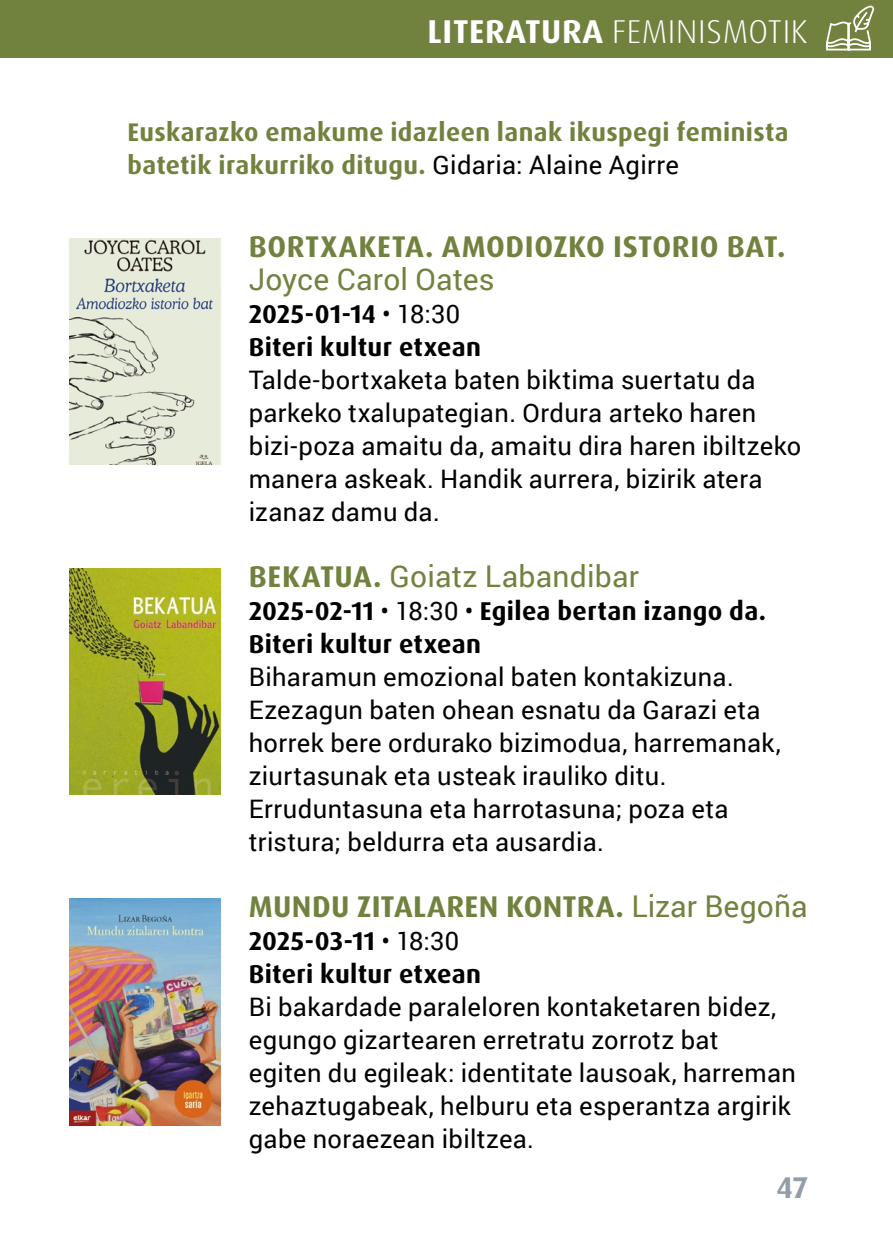
<style>
.page{position:relative;width:893px;height:1259px;background:#fff}
.page>*{position:absolute;margin:0;border:0;box-sizing:border-box;transform-origin:0 0}
.t1{font:300 33px "Dax Pro";letter-spacing:.02em;color:#fff}
.t2{font:700 30px "Dax Pro";letter-spacing:.015em;color:#71823f}
.t3{font:30px "Roboto";letter-spacing:.005em;color:#71823f}
.t4{font:700 30px "Dax Pro";color:#939da8}
.t5{font:700 25.8px/33px "Dax Pro";letter-spacing:.015em;color:#000}
.t6{font:25.5px/33px "Roboto";letter-spacing:.015em;color:#000}
.t7{font:700 25.5px/33px "Dax Pro";letter-spacing:.015em;color:#71823f}
.s1{font-weight:700}
.s2{font-family:"Roboto";font-weight:400;color:#000}
.s3{font-family:"Roboto";font-weight:400;font-size:25.5px}
.s4{font-family:"Dax Pro";font-weight:700}
.s5{font-family:"Roboto";font-weight:400}
</style>
<div class="page">
<div style="left:0;top:0;width:893px;height:58px;background:#71823f"></div>
<svg style="left:826px;top:5px;width:49px;height:46px"></svg>
<img style="left:69px;top:238px;width:151px;height:226px">
<img style="left:69px;top:568px;width:151px;height:227px">
<img style="left:69px;top:899px;width:151px;height:226px">
<p class="t1" style="left:428px;top:10px;width:382px"><span class="s1">LITERATURA</span> FEMINISMOTIK</p>
<p class="t7" style="left:128px;top:116px;width:663px">Euskarazko emakume idazleen lanak ikuspegi feminista batetik irakurriko ditugu. <span class="s2">Gidaria: Alaine Agirre</span></p>
<p class="t2" style="left:249px;top:227px;width:538px">BORTXAKETA. AMODIOZKO ISTORIO BAT.</p>
<p class="t3" style="left:249px;top:258px;width:247px">Joyce Carol Oates</p>
<p class="t5" style="left:249px;top:298px;width:234px">2025-01-14 <span class="s3">• 18:30<br></span>Biteri kultur etxean</p>
<p class="t6" style="left:249px;top:362px;width:554px">Talde-bortxaketa baten biktima suertatu da parkeko txalupategian. Ordura arteko haren bizi-poza amaitu da, amaitu dira haren ibiltzeko manera askeak. Handik aurrera, bizirik atera izanaz damu da.</p>
<p class="t3" style="left:249px;top:555px;width:392px"><span class="s4">BEKATUA.</span> Goiatz Labandibar</p>
<p class="t5" style="left:249px;top:595px;width:519px">2025-02-11 <span class="s3">• 18:30 •</span> Egilea bertan izango da.<br>Biteri kultur etxean</p>
<p class="t6" style="left:249px;top:659px;width:533px">Biharamun emozional baten kontakizuna.<br>Ezezagun baten ohean esnatu da Garazi eta horrek bere ordurako bizimodua, harremanak, ziurtasunak eta usteak irauliko ditu.<br>Erruduntasuna eta harrotasuna; poza eta tristura; beldurra eta ausardia.</p>
<p class="t2" style="left:249px;top:887px;width:560px">MUNDU ZITALAREN KONTRA. <span class="s5">Lizar Begoña</span></p>
<p class="t5" style="left:249px;top:925px;width:234px">2025-03-11 <span class="s3">• 18:30<br></span>Biteri kultur etxean</p>
<p class="t6" style="left:249px;top:989px;width:549px">Bi bakardade paraleloren kontaketaren bidez, egungo gizartearen erretratu zorrotz bat egiten du egileak: identitate lausoak, harreman zehaztugabeak, helburu eta esperantza argirik gabe noraezean ibiltzea.</p>
<p class="t4" style="left:776px;top:1168px;width:33px">47</p>
</div>
